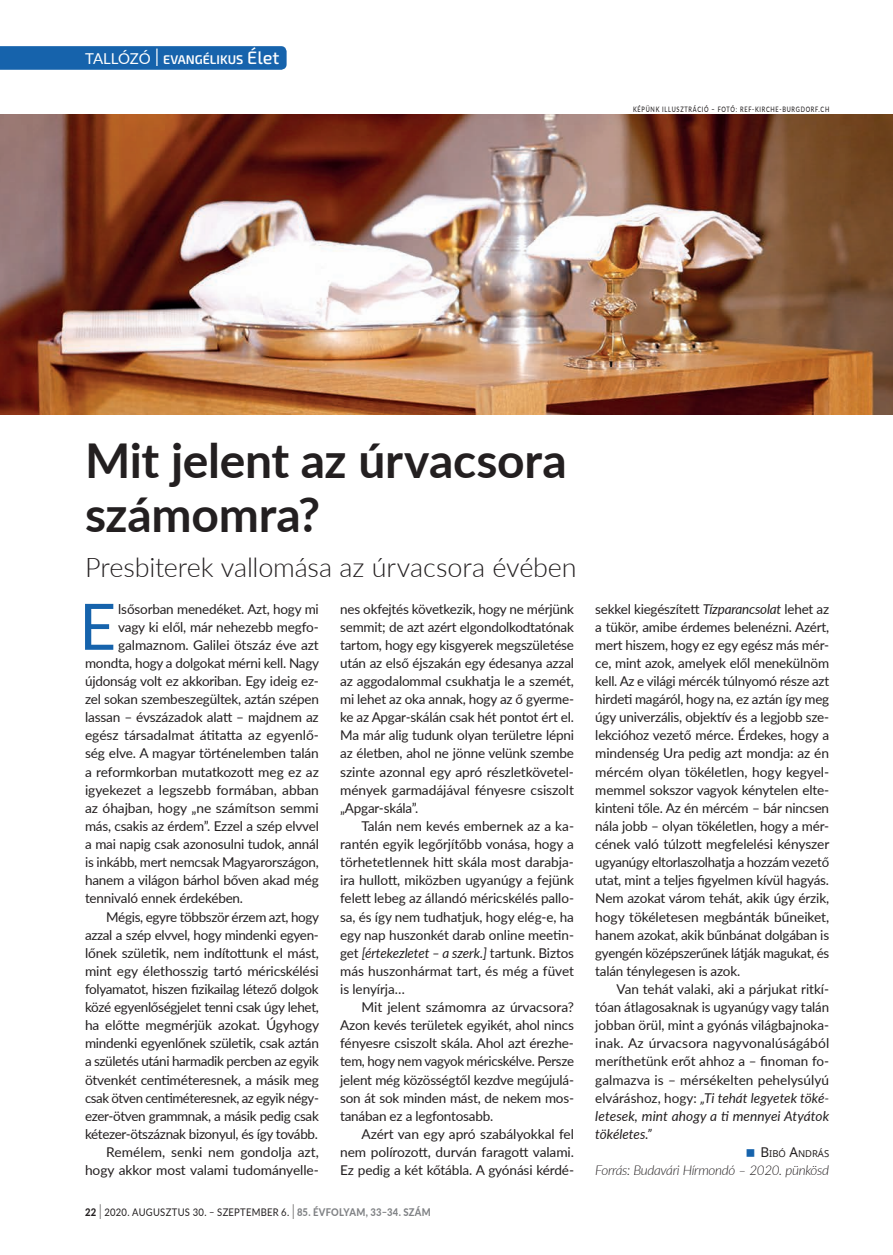
<style>
.page{position:relative;width:893px;height:1255px;background:#fff}
.page>*{position:absolute;margin:0;border:0;box-sizing:border-box;transform-origin:0 0}
.t1{font:64.05px "Lato";color:#1663ac}
.t2{font:700 48px/54.3px "Lato";letter-spacing:-.005em;color:#231f20}
.t3{font:300 27px "Lato";letter-spacing:-.01em;color:#231f20}
.t4{font:13.5px/18.1px "Lato";letter-spacing:-.015em;color:#231f20;text-align:justify}
.t5{font:italic 300 13.5px "Lato";letter-spacing:-.025em;color:#231f20}
.t6{font:600 12.6px "Exo 2";color:#fff}
.t7{font:10.5px "Lato";letter-spacing:.03em;color:#231f20;scale:.9 1}
.t8{font:9.45px "Noto Sans";color:#231f20}
.t9{font:500 7.5px "Lato";letter-spacing:.13em;color:#231f20;scale:.75 1}
.s1{font-family:"Lato";font-weight:400;font-size:15px}
.s2{font-weight:300;font-size:25.2px}
.s3{font-weight:500;font-size:18px}
.s4{font-style:italic}
.s5{font-weight:800}
.s6{font-weight:300;font-size:21px}
.s7{font-weight:800;color:#808285}
.s8{font-size:13.5px}
</style>
<div class="page">
<svg style="left:0;top:46px;width:287px;height:24px;background:#1a65ad"></svg>
<img style="left:0;top:115px;width:893px;height:299px">
<p class="t6" style="left:85px;top:52px;width:196px"><span class="s1">TALLÓZÓ</span> <span class="s2">I</span> EVANGÉLIKUS <span class="s3">Élet</span></p>
<p class="t9" style="left:633px;top:103px;width:263px">KÉPÜNK ILLUSZTRÁCIÓ – FOTÓ: REF-KIRCHE-BURGDORF.CH</p>
<h2 class="t2" style="left:85px;top:431px;width:483px">Mit jelent az úrvacsora számomra?</h2>
<h3 class="t3" style="left:85px;top:549px;width:493px">Presbiterek vallomása az úrvacsora évében</h3>
<h1 class="t1" style="left:79px;top:580px;width:38px">E</h1>
<p class="t4" style="left:118px;top:599px;width:202px">lsősorban menedéket. Azt, hogy mi</p>
<p class="t4" style="left:118px;top:617px;width:202px">vagy ki elől, már nehezebb megfo-</p>
<p class="t4" style="left:118px;top:635px;width:202px">galmaznom. Galilei ötszáz éve azt</p>
<p class="t4" style="left:85px;top:653px;width:236px">mondta, hogy a dolgokat mérni kell. Nagy</p>
<p class="t4" style="left:85px;top:671px;width:235px">újdonság volt ez akkoriban. Egy ideig ez-</p>
<p class="t4" style="left:85px;top:689px;width:235px">zel sokan szembeszegültek, aztán szépen</p>
<p class="t4" style="left:85px;top:707px;width:235px">lassan – évszázadok alatt – majdnem az</p>
<p class="t4" style="left:85px;top:725px;width:235px">egész társadalmat átitatta az egyenlő-</p>
<p class="t4" style="left:85px;top:744px;width:235px">ség elve. A magyar történelemben talán</p>
<p class="t4" style="left:85px;top:762px;width:235px">a reformkorban mutatkozott meg ez az</p>
<p class="t4" style="left:85px;top:780px;width:235px">igyekezet a legszebb formában, abban</p>
<p class="t4" style="left:85px;top:798px;width:235px">az óhajban, hogy „ne számítson semmi</p>
<p class="t4" style="left:85px;top:816px;width:235px">más, csakis az érdem”. Ezzel a szép elvvel</p>
<p class="t4" style="left:85px;top:834px;width:235px">a mai napig csak azonosulni tudok, annál</p>
<p class="t4" style="left:85px;top:852px;width:235px">is inkább, mert nemcsak Magyarországon,</p>
<p class="t4" style="left:85px;top:870px;width:235px">hanem a világon bárhol bőven akad még</p>
<p class="t4" style="left:85px;top:888px;width:160px">tennivaló ennek érdekében.</p>
<p class="t4" style="left:106px;top:906px;width:214px">Mégis, egyre többször érzem azt, hogy</p>
<p class="t4" style="left:85px;top:925px;width:235px">azzal a szép elvvel, hogy mindenki egyen-</p>
<p class="t4" style="left:85px;top:943px;width:235px">lőnek születik, nem indítottunk el mást,</p>
<p class="t4" style="left:85px;top:961px;width:235px">mint egy élethosszig tartó méricskélési</p>
<p class="t4" style="left:85px;top:979px;width:235px">folyamatot, hiszen fizikailag létező dolgok</p>
<p class="t4" style="left:85px;top:997px;width:235px">közé egyenlőségjelet tenni csak úgy lehet,</p>
<p class="t4" style="left:85px;top:1015px;width:236px">ha előtte megmérjük azokat. Úgyhogy</p>
<p class="t4" style="left:85px;top:1033px;width:235px">mindenki egyenlőnek születik, csak aztán</p>
<p class="t4" style="left:85px;top:1051px;width:235px">a születés utáni harmadik percben az egyik</p>
<p class="t4" style="left:85px;top:1069px;width:235px">ötvenkét centiméteresnek, a másik meg</p>
<p class="t4" style="left:85px;top:1088px;width:235px">csak ötven centiméteresnek, az egyik négy-</p>
<p class="t4" style="left:85px;top:1106px;width:235px">ezer-ötven grammnak, a másik pedig csak</p>
<p class="t4" style="left:85px;top:1124px;width:234px">kétezer-ötszáznak bizonyul, és így tovább.</p>
<p class="t4" style="left:106px;top:1142px;width:214px">Remélem, senki nem gondolja azt,</p>
<p class="t4" style="left:85px;top:1160px;width:235px">hogy akkor most valami tudományelle-</p>
<p class="t4" style="left:340px;top:599px;width:235px">nes okfejtés következik, hogy ne mérjünk semmit; de azt azért elgondolkodtatónak tartom, hogy egy kisgyerek megszületése után az első éjszakán egy édesanya azzal az aggodalommal csukhatja le a szemét, mi lehet az oka annak, hogy az ő gyerme&shy;ke az Apgar-skálán csak hét pontot ért el.<br>Ma már alig tudunk olyan területre lépni az életben, ahol ne jönne velünk szembe szinte azonnal egy apró részletkövetel&shy;mények garmadájával fényesre csiszolt „Apgar-skála”.</p>
<p class="t4" style="left:340px;top:816px;width:235px;text-indent:21px">Talán nem kevés embernek az a ka&shy;rantén egyik legőrjítőbb vonása, hogy a törhetetlennek hitt skála most darabja&shy;ira hullott, miközben ugyanúgy a fejünk felett lebeg az állandó méricskélés pallo&shy;sa, és így nem tudhatjuk, hogy elég-e, ha egy nap huszonkét darab online meetin&shy;get <span class="s4">[értekezletet – a szerk.]</span> tartunk. Biztos más huszonhármat tart, és még a füvet is lenyírja…</p>
<p class="t4" style="left:340px;top:997px;width:235px;text-indent:21px">Mit jelent számomra az úrvacsora?<br>Azon kevés területek egyikét, ahol nincs fényesre csiszolt skála. Ahol azt érezhe&shy;tem, hogy nem vagyok méricskélve. Persze jelent még közösségtől kezdve megújulá&shy;son át sok minden mást, de nekem mos&shy;tanában ez a legfontosabb.</p>
<p class="t4" style="left:340px;top:1124px;width:235px;text-indent:21px">Azért van egy apró szabályokkal fel nem polírozott, durván faragott valami.<br>Ez pedig a két kőtábla. A gyónási kérdé-</p>
<p class="t7" style="left:85px;top:1204px;width:385px"><span class="s5">22</span> <span class="s6">I</span> 2020. AUGUSZTUS 30. – SZEPTEMBER 6. <span class="s6">I</span> <span class="s7">85. ÉVFOLYAM, 33–34. SZÁM</span></p>
<p class="t4" style="left:595px;top:599px;width:236px">sekkel kiegészített <span class="s4">Tízparancsolat</span> lehet az a tükör, amibe érdemes belenézni. Azért, mert hiszem, hogy ez egy egész más mér&shy;ce, mint azok, amelyek elől menekülnöm kell. Az e világi mércék túlnyomó része azt hirdeti magáról, hogy na, ez aztán így meg úgy univerzális, objektív és a legjobb sze&shy;lekcióhoz vezető mérce. Érdekes, hogy a mindenség Ura pedig azt mondja: az én mércém olyan tökéletlen, hogy kegyel&shy;memmel sokszor vagyok kénytelen elte&shy;kinteni tőle. Az én mércém – bár nincsen nála jobb – olyan tökéletlen, hogy a mér&shy;cének való túlzott megfelelési kényszer ugyanúgy eltorlaszolhatja a hozzám vezető utat, mint a teljes figyelmen kívül hagyás.<br>Nem azokat várom tehát, akik úgy érzik, hogy tökéletesen megbánták bűneiket, hanem azokat, akik bűnbánat dolgában is gyengén középszerűnek látják magukat, és talán ténylegesen is azok.</p>
<p class="t4" style="left:595px;top:979px;width:235px;text-indent:21px">Van tehát valaki, aki a párjukat ritkí&shy;tóan átlagosaknak is ugyanúgy vagy talán jobban örül, mint a gyónás világbajnoka&shy;inak. Az úrvacsora nagyvonalúságából meríthetünk erőt ahhoz a – finoman fo&shy;galmazva is – mérsékelten pehelysúlyú elváráshoz, hogy: <span class="s4">„Ti tehát legyetek töké&shy;letesek, mint ahogy a ti mennyei Atyátok tökéletes.”</span></p>
<p class="t8" style="left:760px;top:1146px;width:69px"><span class="s8">B</span>IBÓ <span class="s8">A</span>NDRÁS</p>
<p class="t5" style="left:595px;top:1160px;width:235px">Forrás: Budavári Hírmondó – 2020. pünkösd</p>
</div>
